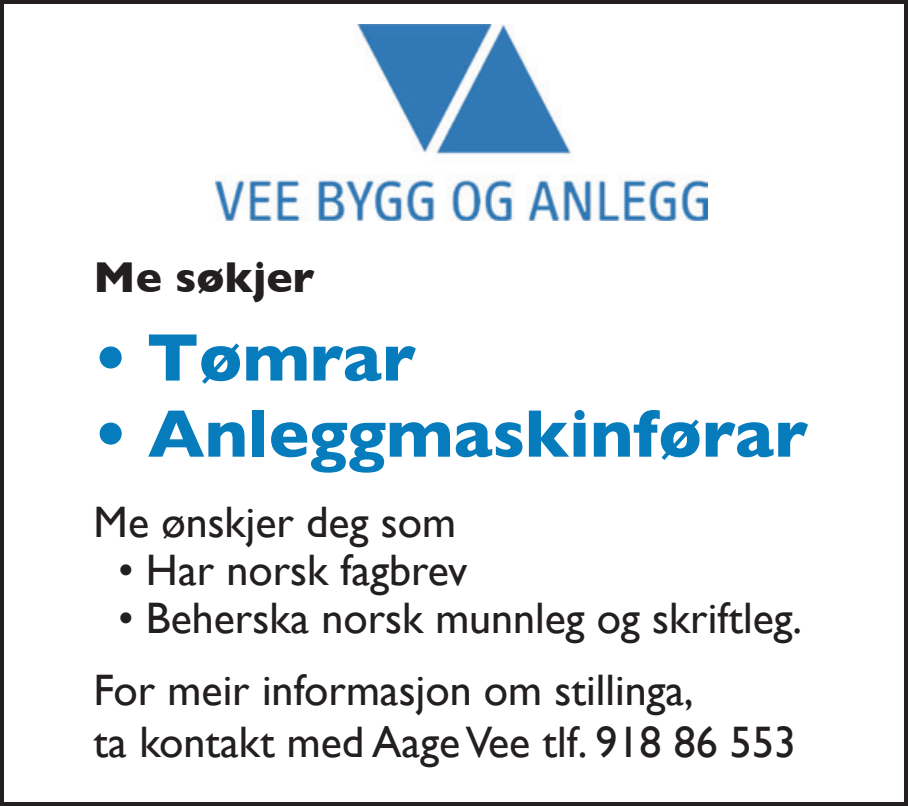
<style>
.page{position:relative;width:908px;height:806px;background:#fff}
.page>*{position:absolute;margin:0;border:0;box-sizing:border-box;transform-origin:0 0}
.t1{font:700 68px "Gill Sans";color:#067cbc}
.t2{font:44px/72px "Gill Sans";color:#231f20}
.t3{font:700 44px "Gill Sans";color:#231f20}
</style>
<div class="page">
<img style="left:215px;top:25px;width:492px;height:195px">
<div style="left:0;top:0;width:907px;height:805px;border:4px solid #231f20"></div>
<p class="t3" style="left:94px;top:251px;width:222px">Me søkjer</p>
<h1 class="t1" style="left:94px;top:317px;width:323px">• Tømrar</h1>
<h1 class="t1" style="left:94px;top:393px;width:715px">• Anleggmaskinførar</h1>
<p class="t2" style="left:94px;top:485px;width:364px">Me ønskjer deg som</p>
<p class="t2" style="left:118px;top:533px;width:350px">• Har norsk fagbrev</p>
<p class="t2" style="left:94px;top:581px;width:709px;text-indent:24px">• Beherska norsk munnleg og skriftleg.<br>For meir informasjon om stillinga,</p>
<p class="t2" style="left:94px;top:705px;width:703px">ta kontakt med Aage Vee tlf. 918 86 553</p>
</div>
